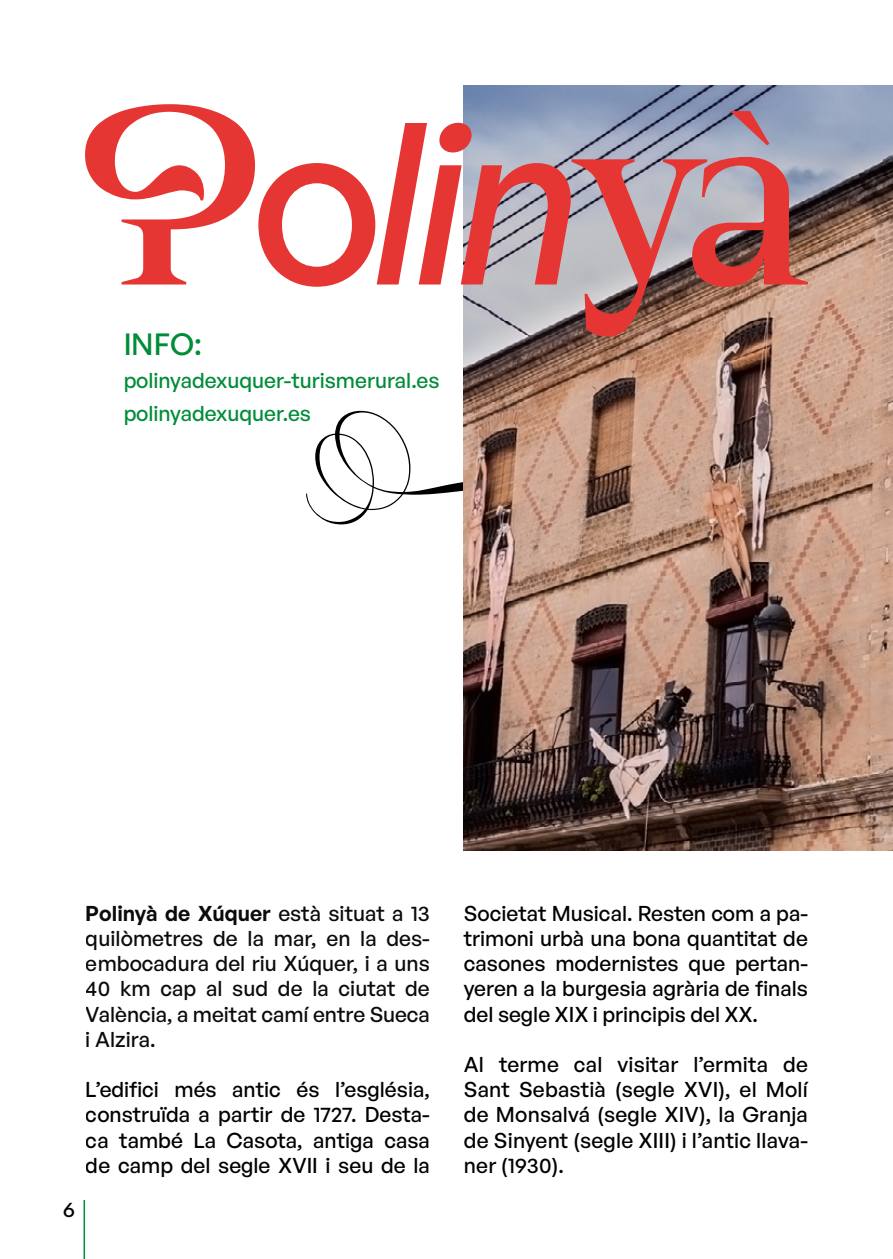
<style>
.page{position:relative;width:893px;height:1259px;background:#fff}
.page>*{position:absolute;margin:0;border:0;box-sizing:border-box;transform-origin:0 0}
.t1{font:500 30px "General Sans";color:#008c38}
.t2{font:500 21px/25.2px "General Sans";color:#000;text-align:justify}
.t3{font:500 21px/25.2px "General Sans";color:#0c0b0b;text-align:justify}
.t4{font:500 21px/33px "General Sans";color:#008c38}
.s1{font-weight:600}
</style>
<div class="page">
<hr style="left:84px;top:1200px;width:1px;height:59px;background:#008c38">
<svg style="left:306px;top:411px;width:158px;height:113px"></svg>
<img style="left:464px;top:85px;width:429px;height:765px">
<svg style="left:85px;top:104px;width:723px;height:232px"></svg>
<h1 class="t1" style="left:123px;top:325px;width:80px">INFO:</h1>
<p class="t4" style="left:123px;top:363px;width:318px">polinyadexuquer-turismerural.es polinyadexuquer.es</p>
<p class="t2" style="left:63px;top:1196px;width:13px">6</p>
<p class="t3" style="left:86px;top:900px;width:346px"><span class="s1">Polinyà de Xúquer</span> està situat a 13 quilòmetres de la mar, en la des&shy;embocadura del riu Xúquer, i a uns 40 km cap al sud de la ciutat de València, a meitat camí entre Sueca i Alzira.</p>
<p class="t2" style="left:86px;top:1076px;width:346px">L’edifici més antic és l’església, construïda a partir de 1727. Desta&shy;ca també La Casota, antiga casa de camp del segle XVII i seu de la</p>
<p class="t2" style="left:464px;top:900px;width:346px">Societat Musical. Resten com a pa&shy;trimoni urbà una bona quantitat de casones modernistes que pertan&shy;yeren a la burgesia agrària de finals del segle XIX i principis del XX.</p>
<p class="t2" style="left:464px;top:1051px;width:346px">Al terme cal visitar l’ermita de Sant Sebastià (segle XVI), el Molí de Monsalvá (segle XIV), la Granja de Sinyent (segle XIII) i l’antic llava&shy;ner (1930).</p>
</div>
